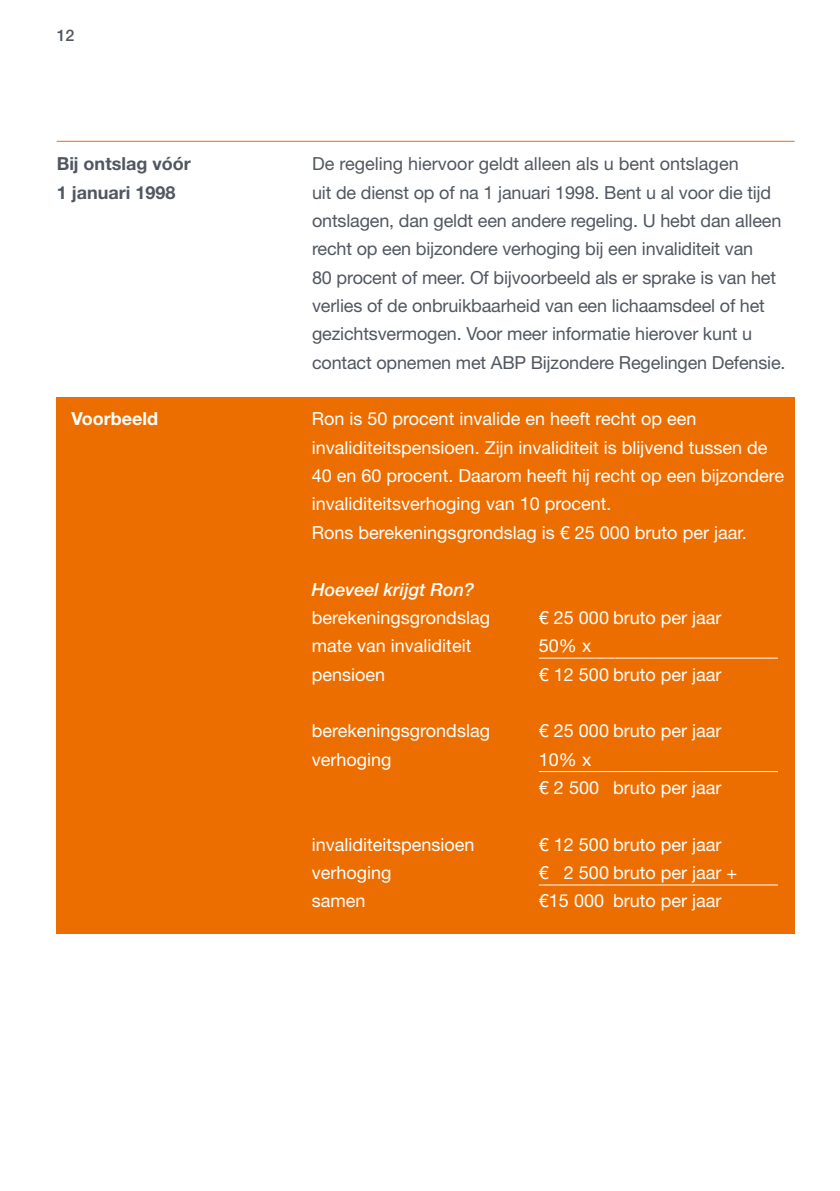
<style>
.page{position:relative;width:840px;height:1191px;background:#fff}
.page>*{position:absolute;margin:0;border:0;box-sizing:border-box;transform-origin:0 0}
.t1{font:18px/28.4px "Helvetica Neue LT Pro";color:#fff}
.t2{font:18px/28.4px "Helvetica Neue LT Pro";letter-spacing:-.01em;color:#515760}
.t3{font:700 18px "Helvetica Neue LT Pro";color:#515760}
.t4{font:italic 500 18px "Helvetica Neue LT Pro";color:#fff}
.t5{font:700 18px "Helvetica Neue LT Pro";color:#fff}
.t6{font:500 16px "Helvetica Neue LT Pro";color:#515760}
</style>
<div class="page">
<hr style="left:57px;top:141px;width:737px;height:1px;background:#ed6e00">
<div style="left:56px;top:397px;width:738px;height:536px;background:#ed6e00"></div>
<hr style="left:538px;top:658px;width:239px;height:1px;background:#fff">
<hr style="left:538px;top:771px;width:239px;height:1px;background:#fff">
<hr style="left:538px;top:884px;width:239px;height:1px;background:#fff">
<p class="t6" style="left:57px;top:26px;width:19px">12</p>
<p class="t3" style="left:57px;top:152px;width:135px">Bij ontslag vóór</p>
<p class="t2" style="left:312px;top:149px;width:428px">De regeling hiervoor geldt alleen als u bent ontslagen</p>
<p class="t3" style="left:57px;top:181px;width:120px">1 januari 1998</p>
<p class="t2" style="left:312px;top:177px;width:474px">uit de dienst op of na 1 januari 1998. Bent u al voor die tijd ontslagen, dan geldt een andere regeling. U hebt dan alleen recht op een bijzondere verhoging bij een invaliditeit van<br>80 procent of meer. Of bijvoorbeeld als er sprake is van het verlies of de onbruikbaarheid van een lichaamsdeel of het gezichtsvermogen. Voor meer informatie hierover kunt u contact opnemen met ABP Bijzondere Regelingen Defensie.</p>
<p class="t5" style="left:71px;top:407px;width:88px">Voorbeeld</p>
<p class="t1" style="left:311px;top:404px;width:473px">Ron is 50 procent invalide en heeft recht op een invaliditeitspensioen. Zijn invaliditeit is blijvend tussen de 40 en 60 procent. Daarom heeft hij recht op een bijzondere invaliditeitsverhoging van 10 procent.<br>Rons berekeningsgrondslag is € 25 000 bruto per jaar.</p>
<p class="t4" style="left:311px;top:578px;width:164px">Hoeveel krijgt Ron?</p>
<p class="t1" style="left:311px;top:603px;width:180px">berekeningsgrondslag</p>
<p class="t1" style="left:538px;top:603px;width:184px">€ 25 000 bruto per jaar</p>
<p class="t1" style="left:311px;top:631px;width:161px">mate van invaliditeit</p>
<p class="t1" style="left:538px;top:631px;width:54px">50% x</p>
<p class="t1" style="left:311px;top:659px;width:75px">pensioen</p>
<p class="t1" style="left:538px;top:659px;width:184px">€ 12 500 bruto per jaar</p>
<p class="t1" style="left:311px;top:716px;width:180px">berekeningsgrondslag</p>
<p class="t1" style="left:538px;top:716px;width:184px">€ 25 000 bruto per jaar</p>
<p class="t1" style="left:311px;top:744px;width:81px">verhoging</p>
<p class="t1" style="left:538px;top:744px;width:184px">10% x<br>€ 2 500 bruto per jaar</p>
<p class="t1" style="left:311px;top:829px;width:164px">invaliditeitspensioen</p>
<p class="t1" style="left:538px;top:829px;width:184px">€ 12 500 bruto per jaar</p>
<p class="t1" style="left:311px;top:858px;width:81px">verhoging</p>
<p class="t1" style="left:538px;top:858px;width:200px">€ 2 500 bruto per jaar +</p>
<p class="t1" style="left:311px;top:886px;width:55px">samen</p>
<p class="t1" style="left:538px;top:886px;width:184px">€15 000 bruto per jaar</p>
</div>
